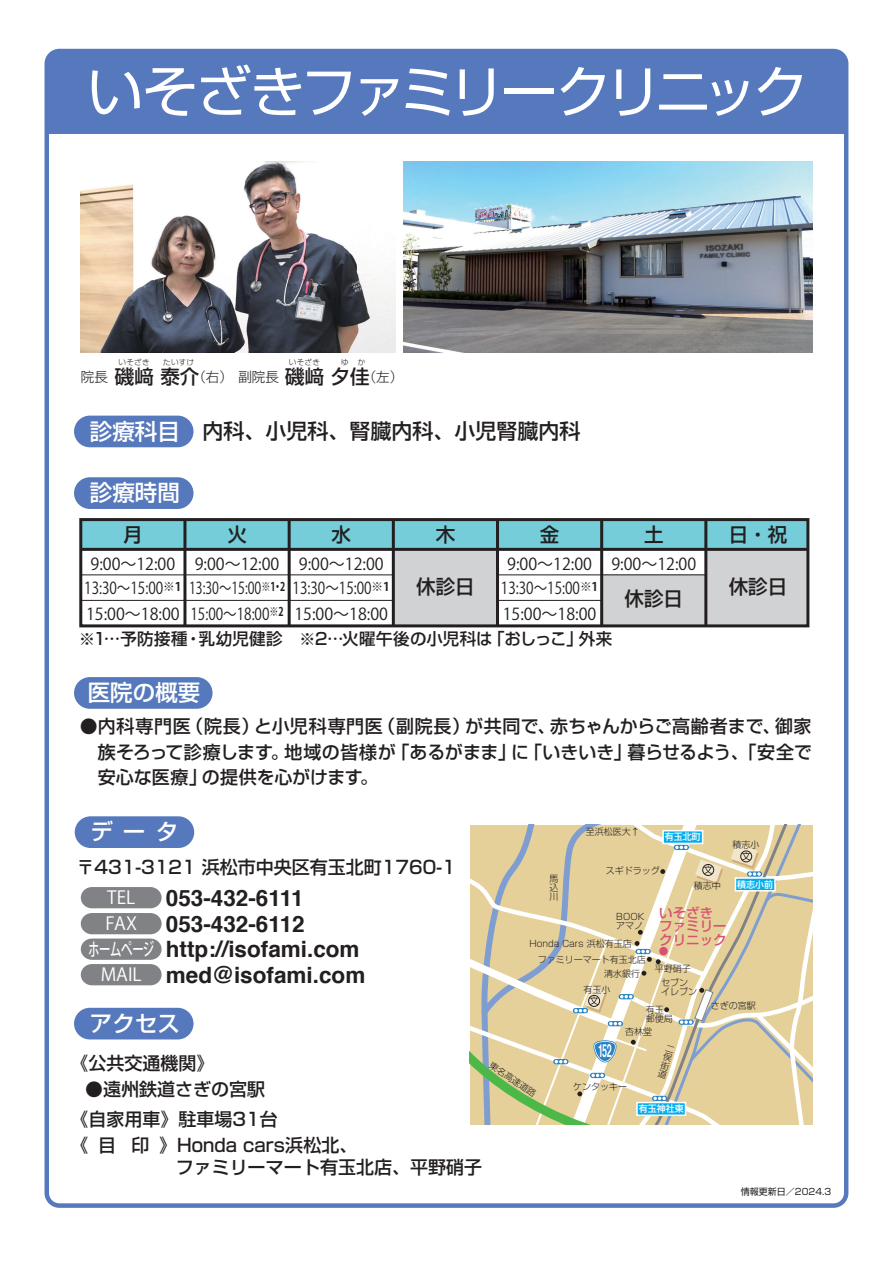
<style>
.page{position:relative;width:893px;height:1263px;background:#fff}
.page>*{position:absolute;margin:0;border:0;box-sizing:border-box;transform-origin:0 0}
.t1{font:55.5px "Shin Go";letter-spacing:-.085em;color:#fff}
.t2{font:700 22.5px "Helvetica";color:#231f20}
.t3{font:500 22.5px "Shin Go";color:#fff}
.t4{font:500 21px "Shin Go";color:#231f20}
.t5{font:500 19.5px "Shin Go";color:#231f20}
.t6{font:500 18px/25.5px "Shin Go";color:#231f20}
.t7{font:700 18px "Helvetica";color:#fff;scale:.5 1}
.t8{font:17.85px "Koz Go Pro";color:#fff}
.t9{font:16.5px "Koz Go Pro";color:#231f20}
.t10{font:16.5px "Koz Go Pro";color:#231f20;scale:.82 1}
.t11{font:500 16.5px "Shin Go";letter-spacing:.02em;color:#231f20}
.t12{font:500 13.5px/13.5px "Shin Go";color:#d95172}
.t13{font:300 13.5px "Shin Go";color:#231f20}
.t14{font:300 9px/9px "Shin Go";color:#231f20}
.t15{font:500 9px "Shin Go";color:#fff}
.t16{font:9px "Shin Go";color:#231f20}
.t17{font:300 7.5px "Shin Go";letter-spacing:.05em;color:#231f20}
.s1{font-weight:300;font-size:13.5px}
.s2{font-family:"Koz Go Pro";font-weight:500;font-size:17.85px;color:#fff}
.s3{font-family:"Koz Go Pro";font-weight:400;font-size:17.85px;color:#fff}
.s4{font-family:"Koz Go Pro";font-weight:400}
</style>
<div class="page">
<div style="left:706px;top:549px;width:102px;height:77px;background:#d1d2d4"></div>
<div style="left:393px;top:549px;width:104px;height:77px;background:#d1d2d4"></div>
<div style="left:602px;top:575px;width:104px;height:51px;background:#d1d2d4"></div>
<div style="left:81px;top:520px;width:727px;height:29px;background:#74cdd9"></div>
<div style="left:50px;top:54px;width:793px;height:80px;background:#5679bd"></div>
<div style="left:79px;top:518px;width:730px;height:109px;border:3px solid #231f20"></div>
<hr style="left:183px;top:520px;width:3px;height:106px;background:#231f20">
<hr style="left:288px;top:520px;width:3px;height:106px;background:#231f20">
<hr style="left:392px;top:520px;width:3px;height:106px;background:#231f20">
<hr style="left:496px;top:520px;width:3px;height:106px;background:#231f20">
<hr style="left:600px;top:520px;width:3px;height:106px;background:#231f20">
<hr style="left:704px;top:520px;width:3px;height:106px;background:#231f20">
<hr style="left:81px;top:548px;width:727px;height:3px;background:#231f20">
<hr style="left:81px;top:600px;width:312px;height:1px;background:#231f20">
<hr style="left:81px;top:574px;width:312px;height:1px;background:#231f20">
<hr style="left:497px;top:600px;width:105px;height:1px;background:#231f20">
<hr style="left:497px;top:574px;width:209px;height:1px;background:#231f20">
<div style="left:74px;top:416px;width:120px;height:31px;background:#5679bd;border-radius:16px"></div>
<div style="left:74px;top:1008px;width:120px;height:31px;background:#5679bd;border-radius:16px"></div>
<div style="left:74px;top:477px;width:120px;height:32px;background:#5679bd;border-radius:16px"></div>
<div style="left:74px;top:677px;width:139px;height:32px;background:#5679bd;border-radius:16px"></div>
<svg style="left:81px;top:887px;width:81px;height:98px"></svg>
<div style="left:75px;top:816px;width:119px;height:32px;background:#5679bd;border-radius:16px"></div>
<svg style="left:470px;top:825px;width:342px;height:300px;background:#dbd0a7"></svg>
<img style="left:81px;top:162px;width:314px;height:191px">
<img style="left:404px;top:162px;width:408px;height:191px">
<div style="left:45px;top:49px;width:803px;height:1159px;border:4px solid #5679bd;border-radius:13px"></div>
<h1 class="t1" style="left:87px;top:55px;width:722px">いそざきファミリークリニック</h1>
<p class="t17" style="left:119px;top:357px;width:33px">いそざき</p>
<p class="t17" style="left:163px;top:357px;width:33px">たいすけ</p>
<p class="t17" style="left:289px;top:357px;width:33px">いそざき</p>
<p class="t17" style="left:341px;top:357px;width:25px">ゆ か</p>
<p class="t13" style="left:81px;top:368px;width:28px">院長</p>
<p class="t5" style="left:285px;top:364px;width:119px">磯﨑 夕佳<span class="s1">（左）</span></p>
<p class="t5" style="left:115px;top:364px;width:119px">磯﨑 泰介<span class="s1">（右）</span></p>
<p class="t13" style="left:238px;top:368px;width:42px">副院長</p>
<p class="t3" style="left:90px;top:416px;width:91px">診療科目</p>
<p class="t3" style="left:90px;top:478px;width:91px">診療時間</p>
<p class="t4" style="left:203px;top:417px;width:379px">内科、小児科、腎臓内科、小児腎臓内科</p>
<p class="t5" style="left:436px;top:522px;width:21px">木</p>
<p class="t5" style="left:540px;top:522px;width:21px">金</p>
<p class="t9" style="left:507px;top:553px;width:86px">9:00～12:00</p>
<p class="t9" style="left:503px;top:603px;width:95px">15:00～18:00</p>
<p class="t5" style="left:331px;top:522px;width:21px">水</p>
<p class="t9" style="left:299px;top:553px;width:86px">9:00～12:00</p>
<p class="t9" style="left:294px;top:603px;width:95px">15:00～18:00</p>
<p class="t5" style="left:644px;top:522px;width:21px">土</p>
<p class="t9" style="left:611px;top:553px;width:86px">9:00～12:00</p>
<p class="t5" style="left:729px;top:522px;width:60px">日・祝</p>
<p class="t5" style="left:227px;top:522px;width:21px">火</p>
<p class="t9" style="left:195px;top:553px;width:86px">9:00～12:00</p>
<p class="t10" style="left:190px;top:603px;width:115px">15:00～18:00<sup>※2</sup></p>
<p class="t5" style="left:123px;top:522px;width:21px">月</p>
<p class="t9" style="left:91px;top:553px;width:86px">9:00～12:00</p>
<p class="t5" style="left:416px;top:574px;width:60px">休診日</p>
<p class="t5" style="left:729px;top:574px;width:60px">休診日</p>
<p class="t10" style="left:84px;top:577px;width:374px">13:30～15:00<sup>※1</sup> 13:30～15:00<sup>※1・2</sup> 13:30～15:00<sup>※1</sup></p>
<p class="t10" style="left:501px;top:577px;width:120px">13:30～15:00<sup>※1</sup></p>
<p class="t5" style="left:624px;top:585px;width:60px">休診日</p>
<p class="t9" style="left:86px;top:603px;width:95px">15:00～18:00</p>
<p class="t11" style="left:79px;top:628px;width:535px">※1…予防接種・乳幼児健診　※2…火曜午後の小児科は「おしっこ」外来</p>
<p class="t3" style="left:88px;top:678px;width:114px">医院の概要</p>
<p class="t6" style="left:98px;top:713px;width:716px;text-align:justify;text-indent:-18px">●内科専門医（院長）と小児科専門医（副院長）が共同で、赤ちゃんからご高齢者まで、御家族そろって診療します。地域の皆様が「あるがまま」に「いきいき」暮らせるよう、「安全で安心な医療」の提供を心がけます。</p>
<p class="t3" style="left:91px;top:817px;width:89px">データ</p>
<p class="t6" style="left:77px;top:853px;width:381px">〒431-3121 浜松市中央区有玉北町1760-1</p>
<p class="t8" style="left:107px;top:886px;width:29px">TEL</p>
<p class="t2" style="left:166px;top:880px;width:139px">053-432-6111</p>
<p class="t8" style="left:105px;top:912px;width:33px">FAX</p>
<p class="t2" style="left:166px;top:906px;width:140px">053-432-6112</p>
<p class="t2" style="left:88px;top:931px;width:273px"><span class="s2">ホームページ</span> http://isofami.com</p>
<p class="t2" style="left:101px;top:957px;width:266px"><span class="s3">MAIL</span> med@isofami.com</p>
<p class="t3" style="left:90px;top:1009px;width:91px">アクセス</p>
<p class="t6" style="left:71px;top:1049px;width:146px">《公共交通機関》</p>
<p class="t6" style="left:71px;top:1105px;width:209px">《自家用車》駐車場31台</p>
<p class="t6" style="left:85px;top:1075px;width:181px">●遠州鉄道さぎの宮駅</p>
<p class="t14" style="left:586px;top:827px;width:55px">至浜松医大<span class="s4">↑</span></p>
<p class="t15" style="left:665px;top:831px;width:37px">有玉北町</p>
<p class="t14" style="left:732px;top:840px;width:28px">積志小</p>
<p class="t14" style="left:606px;top:866px;width:55px">スギドラッグ</p>
<p class="t14" style="left:616px;top:912px;width:30px">BOOKアマノ</p>
<p class="t14" style="left:549px;top:874px;width:10px;text-align:justify">馬込川</p>
<p class="t15" style="left:737px;top:878px;width:37px">積志小前</p>
<p class="t14" style="left:694px;top:880px;width:28px">積志中</p>
<p class="t12" style="left:659px;top:905px;width:69px">いそざきファミリー</p>
<p class="t14" style="left:529px;top:939px;width:104px">Honda Cars 浜松有玉店</p>
<p class="t12" style="left:659px;top:932px;width:69px">クリニック</p>
<p class="t14" style="left:604px;top:952px;width:43px;line-height:13.8px;text-indent:-66px">ファミリーマート有玉北店清水銀行</p>
<p class="t14" style="left:655px;top:962px;width:37px;line-height:13.8px;text-align:center">平野硝子セブン</p>
<p class="t14" style="left:646px;top:982px;width:53px;line-height:17.9px;text-indent:15px">イレブン有玉</p>
<p class="t14" style="left:646px;top:1014px;width:28px">郵便局</p>
<p class="t14" style="left:583px;top:985px;width:28px">有玉小</p>
<p class="t14" style="left:711px;top:1001px;width:46px">さぎの宮駅</p>
<p class="t14" style="left:493px;top:1060px;width:55px;rotate:34deg">東名高速道路</p>
<p class="t7" style="left:598px;top:1036px;width:29px">152</p>
<p class="t14" style="left:625px;top:1027px;width:28px">杏林堂</p>
<p class="t14" style="left:667px;top:1043px;width:6px;text-align:justify;rotate:17deg">二俣街道</p>
<p class="t14" style="left:573px;top:1081px;width:55px">ケンタッキー</p>
<p class="t15" style="left:639px;top:1103px;width:46px">有玉神社東</p>
<p class="t6" style="left:70px;top:1133px;width:413px;line-height:22.5px">《 目 印 》Honda cars浜松北、<br>　　　　　 ファミリーマート有玉北店、平野硝子</p>
<p class="t16" style="left:741px;top:1185px;width:92px">情報更新日／2024.3</p>
</div>
